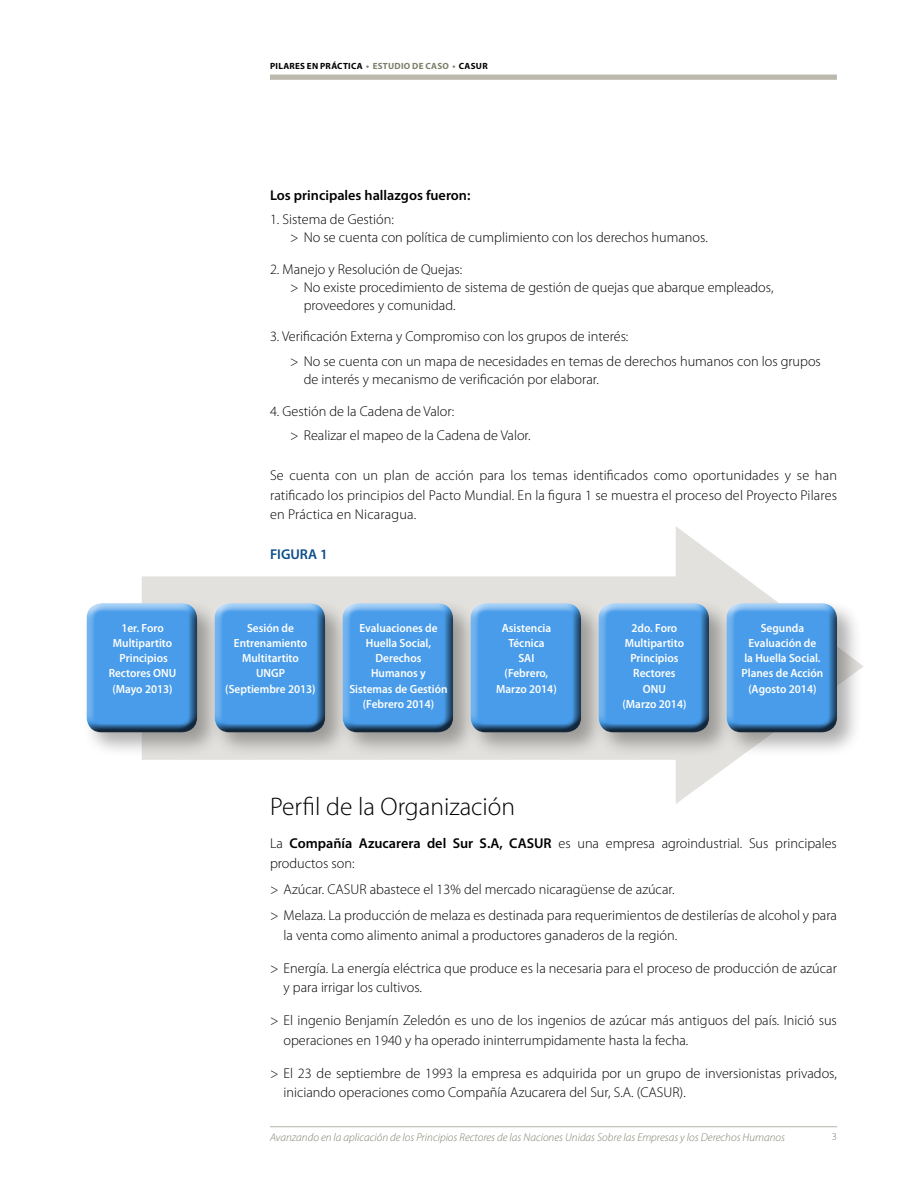
<style>
.page{position:relative;width:918px;height:1188px;background:#fff}
.page>*{position:absolute;margin:0;border:0;box-sizing:border-box;transform-origin:0 0}
.t1{font:300 25.5px "Myriad Pro";color:#000}
.t2{font:300 14.25px/19.5px "Myriad Pro";color:#000}
.t3{font:600 14.25px "Myriad Pro";color:#000}
.t4{font:600 14.25px "Myriad Pro";color:#0c4d8a}
.t5{font:600 11.85px/15px "Myriad Pro";color:#fff;text-align:center;scale:.95 1}
.t6{font:italic 300 11.25px "Myriad Pro";color:#7e7e6b}
.t7{font:300 10.5px "Myriad Pro";color:#7e7e6b}
.t8{font:700 9px "Myriad Pro";letter-spacing:.035em;color:#000}
.s1{color:#7e7e6b}
.s2{font-weight:600}
</style>
<div class="page">
<div style="left:270px;top:75px;width:567px;height:5px;background:#bbb8ae"></div>
<hr style="left:270px;top:1126px;width:567px;height:1px;background:#b5b2a7">
<svg style="left:142px;top:526px;width:722px;height:278px"></svg>
<div style="left:82px;top:599px;width:141px;height:159px;background:#000;opacity:.32"></div>
<div style="left:77px;top:594px;width:125px;height:137px;background:#fff;opacity:.75"></div>
<div style="left:81px;top:604px;width:126px;height:129px;background:#000;opacity:.75"></div>
<div style="left:210px;top:599px;width:141px;height:159px;background:#000;opacity:.32"></div>
<div style="left:205px;top:594px;width:125px;height:137px;background:#fff;opacity:.75"></div>
<div style="left:209px;top:604px;width:126px;height:129px;background:#000;opacity:.75"></div>
<div style="left:338px;top:599px;width:141px;height:159px;background:#000;opacity:.32"></div>
<div style="left:333px;top:594px;width:125px;height:137px;background:#fff;opacity:.75"></div>
<div style="left:337px;top:604px;width:126px;height:129px;background:#000;opacity:.75"></div>
<div style="left:466px;top:599px;width:141px;height:159px;background:#000;opacity:.32"></div>
<div style="left:461px;top:594px;width:125px;height:137px;background:#fff;opacity:.75"></div>
<div style="left:465px;top:604px;width:126px;height:129px;background:#000;opacity:.75"></div>
<div style="left:594px;top:599px;width:141px;height:159px;background:#000;opacity:.32"></div>
<div style="left:589px;top:594px;width:125px;height:137px;background:#fff;opacity:.75"></div>
<div style="left:593px;top:604px;width:126px;height:129px;background:#000;opacity:.75"></div>
<div style="left:722px;top:599px;width:141px;height:159px;background:#000;opacity:.32"></div>
<div style="left:717px;top:594px;width:125px;height:137px;background:#fff;opacity:.75"></div>
<div style="left:721px;top:604px;width:126px;height:129px;background:#000;opacity:.75"></div>
<p class="t8" style="left:270px;top:60px;width:219px">PILARES EN PRÁCTICA <span class="s1">• ESTUDIO DE CASO •</span> CASUR</p>
<p class="t3" style="left:270px;top:187px;width:202px">Los principales hallazgos fueron:</p>
<p class="t2" style="left:290px;top:211px;width:419px;line-height:18px;text-indent:-20px">1. Sistema de Gestión:<br>&gt; No se cuenta con política de cumplimiento con los derechos humanos.</p>
<p class="t2" style="left:270px;top:260px;width:194px">2. Manejo y Resolución de Quejas:</p>
<p class="t2" style="left:290px;top:278px;width:485px">&gt; No existe procedimiento de sistema de gestión de quejas que abarque empleados,</p>
<p class="t2" style="left:304px;top:296px;width:153px">proveedores y comunidad.</p>
<p class="t2" style="left:290px;top:325px;width:532px;line-height:24.8px;text-indent:-20px">3. Verificación Externa y Compromiso con los grupos de interés:<br>&gt; No se cuenta con un mapa de necesidades en temas de derechos humanos con los grupos</p>
<p class="t2" style="left:304px;top:370px;width:297px">de interés y mecanismo de verificación por elaborar.</p>
<p class="t2" style="left:290px;top:399px;width:242px;line-height:24.8px;text-indent:-20px">4. Gestión de la Cadena de Valor:<br>&gt; Realizar el mapeo de la Cadena de Valor.</p>
<p class="t2" style="left:270px;top:466px;width:569px;text-align:justify">Se cuenta con un plan de acción para los temas identificados como oportunidades y se han ratificado los principios del Pacto Mundial. En la figura 1 se muestra el proceso del Proyecto Pilares en Práctica en Nicaragua.</p>
<p class="t4" style="left:270px;top:546px;width:59px">FIGURA 1</p>
<p class="t5" style="left:109px;top:621px;width:73px">1er. Foro<br>Multipartito<br>Principios<br>Rectores ONU (Mayo 2013)</p>
<p class="t5" style="left:225px;top:621px;width:97px">Sesión de<br>Entrenamiento<br>Multitartito<br>UNGP (Septiembre 2013)</p>
<p class="t5" style="left:349px;top:621px;width:105px">Evaluaciones de<br>Huella Social,<br>Derechos<br>Humanos y<br>Sistemas de Gestión (Febrero 2014)</p>
<p class="t5" style="left:496px;top:621px;width:65px">Asistencia<br>Técnica<br>SAI (Febrero,<br>Marzo 2014)</p>
<p class="t5" style="left:622px;top:621px;width:69px">2do. Foro<br>Multipartito<br>Principios<br>Rectores<br>ONU<br>(Marzo 2014)</p>
<p class="t5" style="left:742px;top:621px;width:88px">Segunda<br>Evaluación de<br>la Huella Social.<br>Planes de Acción (Agosto 2014)</p>
<h1 class="t1" style="left:270px;top:793px;width:247px">Perfil de la Organización</h1>
<p class="t2" style="left:270px;top:834px;width:568px">La <span class="s2">Compañía Azucarera del Sur S.A, CASUR</span> es una empresa agroindustrial. Sus principales productos son:</p>
<p class="t2" style="left:270px;top:877px;width:569px;line-height:26.2px">&gt; Azúcar. CASUR abastece el 13% del mercado nicaragüense de azúcar.<br>&gt; Melaza. La producción de melaza es destinada para requerimientos de destilerías de alcohol y para</p>
<p class="t2" style="left:283px;top:926px;width:395px">la venta como alimento animal a productores ganaderos de la región.</p>
<p class="t2" style="left:283px;top:959px;width:555px;text-indent:-13px">&gt; Energía. La energía eléctrica que produce es la necesaria para el proceso de producción de azúcar y para irrigar los cultivos.</p>
<p class="t2" style="left:283px;top:1011px;width:555px;text-indent:-13px">&gt; El ingenio Benjamín Zeledón es uno de los ingenios de azúcar más antiguos del país. Inició sus operaciones en 1940 y ha operado ininterrumpidamente hasta la fecha.</p>
<p class="t2" style="left:283px;top:1064px;width:555px;text-indent:-13px">&gt; El 23 de septiembre de 1993 la empresa es adquirida por un grupo de inversionistas privados, iniciando operaciones como Compañía Azucarera del Sur, S.A. (CASUR).</p>
<p class="t6" style="left:270px;top:1130px;width:517px">Avanzando en la aplicación de los Principios Rectores de las Naciones Unidas Sobre las Empresas y los Derechos Humanos</p>
<p class="t7" style="left:832px;top:1130px;width:7px">3</p>
</div>
